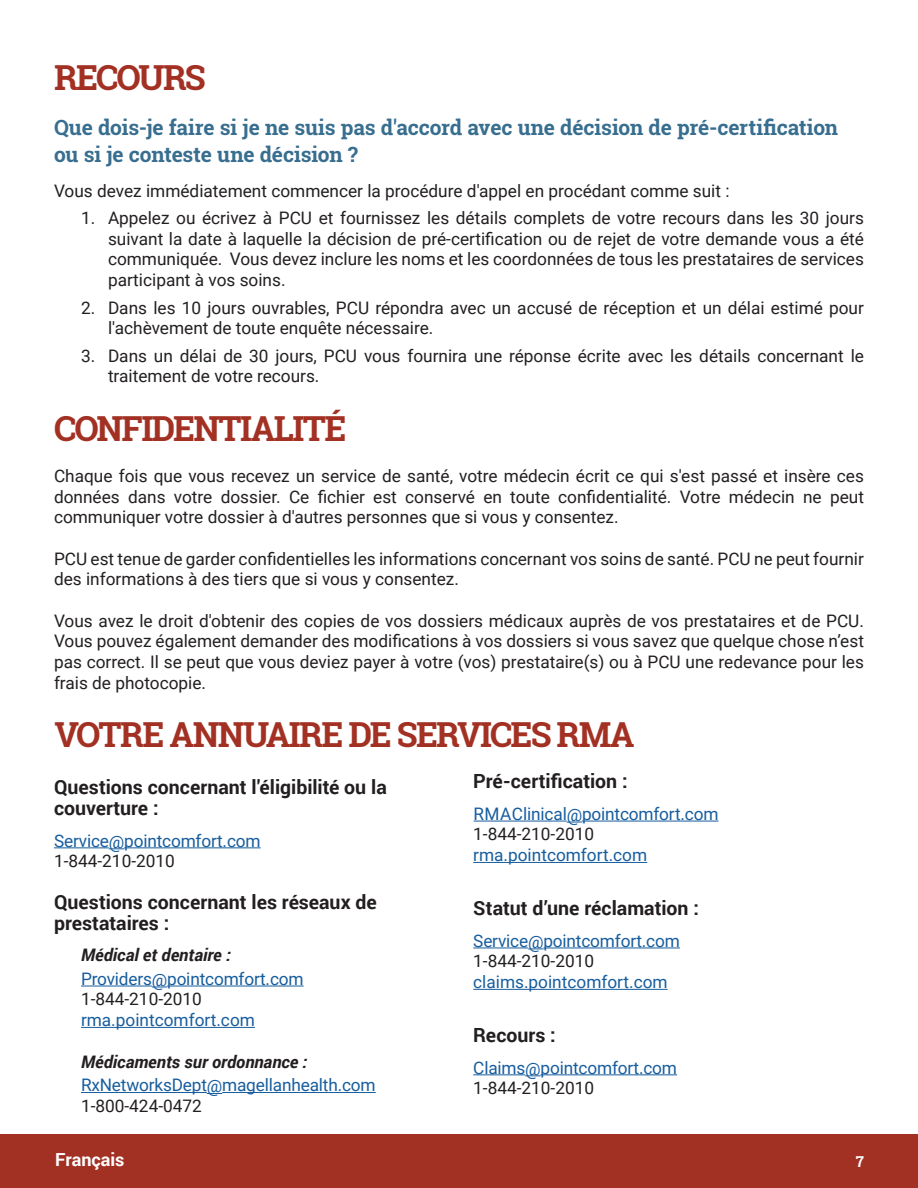
<style>
.page{position:relative;width:918px;height:1188px;background:#fff}
.page>*{position:absolute;margin:0;border:0;box-sizing:border-box;transform-origin:0 0}
.Chapter_Header{font:700 34.5px "Roboto Slab";letter-spacing:-.05em;color:#a33123}
.Header_2{font:700 21px/27px "Roboto Slab";letter-spacing:-.005em;color:#386e8f}
.Header_2-2{font:700 19.5px/21px "Roboto";color:#231f20}
.Body_Copy{font:700 18px "Roboto";color:#fff}
.Body_Copy-2{font:17.25px/20.7px "Roboto";color:#231f20;text-align:justify}
.Body_Copy-3{font:17.25px "Roboto";letter-spacing:-.01em;color:#175d9e}
.Body_Copy-4{font:italic 700 17.25px "Roboto";color:#231f20}
.Body_Copy-5{font:700 15px "Roboto Slab";color:#fff}
</style>
<div class="page">
<div style="left:0;top:1134px;width:918px;height:54px;background:#a33123"></div>
<hr style="left:54px;top:847px;width:55px;height:1px;background:#175d9e">
<svg style="left:109px;top:848px;width:15px;height:1px"></svg>
<hr style="left:124px;top:847px;width:137px;height:1px;background:#175d9e">
<hr style="left:81px;top:986px;width:71px;height:1px;background:#175d9e">
<svg style="left:152px;top:987px;width:15px;height:1px"></svg>
<hr style="left:167px;top:986px;width:137px;height:1px;background:#175d9e">
<hr style="left:81px;top:1027px;width:174px;height:1px;background:#175d9e">
<hr style="left:81px;top:1092px;width:126px;height:1px;background:#175d9e">
<svg style="left:207px;top:1093px;width:15px;height:1px"></svg>
<hr style="left:222px;top:1092px;width:154px;height:1px;background:#175d9e">
<hr style="left:474px;top:821px;width:93px;height:1px;background:#175d9e">
<svg style="left:567px;top:822px;width:15px;height:1px"></svg>
<hr style="left:582px;top:821px;width:137px;height:1px;background:#175d9e">
<hr style="left:473px;top:862px;width:174px;height:1px;background:#175d9e">
<hr style="left:473px;top:948px;width:55px;height:1px;background:#175d9e">
<svg style="left:528px;top:949px;width:15px;height:1px"></svg>
<hr style="left:543px;top:948px;width:137px;height:1px;background:#175d9e">
<hr style="left:473px;top:989px;width:195px;height:1px;background:#175d9e">
<hr style="left:473px;top:1074px;width:52px;height:1px;background:#175d9e">
<svg style="left:525px;top:1075px;width:16px;height:1px"></svg>
<hr style="left:541px;top:1074px;width:136px;height:1px;background:#175d9e">
<p class="Chapter_Header" style="left:54px;top:54px;width:153px">RECOURS</p>
<p class="Header_2" style="left:54px;top:114px;width:786px">Que dois-je faire si je ne suis pas d'accord avec une décision de pré-certification ou si je conteste une décision ?</p>
<p class="Body_Copy-2" style="left:54px;top:179px;width:677px">Vous devez immédiatement commencer la procédure d'appel en procédant comme suit :</p>
<p class="Body_Copy-2" style="left:108px;top:207px;width:758px;text-indent:-27px">1. Appelez ou écrivez à PCU et fournissez les détails complets de votre recours dans les 30 jours suivant la date à laquelle la décision de pré-certification ou de rejet de votre demande vous a été communiquée. Vous devez inclure les noms et les coordonnées de tous les prestataires de services participant à vos soins.</p>
<p class="Body_Copy-2" style="left:108px;top:296px;width:757px;text-indent:-27px">2. Dans les 10 jours ouvrables, PCU répondra avec un accusé de réception et un délai estimé pour l'achèvement de toute enquête nécessaire.</p>
<p class="Body_Copy-2" style="left:108px;top:345px;width:758px;text-indent:-27px">3. Dans un délai de 30 jours, PCU vous fournira une réponse écrite avec les détails concernant le traitement de votre recours.</p>
<p class="Chapter_Header" style="left:54px;top:405px;width:294px">CONFIDENTIALITÉ</p>
<p class="Body_Copy-2" style="left:54px;top:465px;width:812px">Chaque fois que vous recevez un service de santé, votre médecin écrit ce qui s'est passé et insère ces données dans votre dossier. Ce fichier est conservé en toute confidentialité. Votre médecin ne peut communiquer votre dossier à d'autres personnes que si vous y consentez.</p>
<p class="Body_Copy-2" style="left:54px;top:548px;width:811px">PCU est tenue de garder confidentielles les informations concernant vos soins de santé. PCU ne peut fournir des informations à des tiers que si vous y consentez.</p>
<p class="Body_Copy-2" style="left:54px;top:610px;width:812px">Vous avez le droit d'obtenir des copies de vos dossiers médicaux auprès de vos prestataires et de PCU.<br>Vous pouvez également demander des modifications à vos dossiers si vous savez que quelque chose n’est pas correct. Il se peut que vous deviez payer à votre (vos) prestataire(s) ou à PCU une redevance pour les frais de photocopie.</p>
<p class="Chapter_Header" style="left:55px;top:711px;width:581px">VOTRE ANNUAIRE DE SERVICES RMA</p>
<p class="Header_2-2" style="left:54px;top:776px;width:334px">Questions concernant l'éligibilité ou la couverture :</p>
<p class="Body_Copy-3" style="left:54px;top:828px;width:208px">Service@pointcomfort.com</p>
<p class="Body_Copy-2" style="left:54px;top:850px;width:122px">1-844-210-2010</p>
<p class="Header_2-2" style="left:54px;top:890px;width:324px">Questions concernant les réseaux de prestataires :</p>
<p class="Body_Copy-4" style="left:81px;top:943px;width:151px">Médical et dentaire :</p>
<p class="Body_Copy-3" style="left:81px;top:967px;width:224px">Providers@pointcomfort.com</p>
<p class="Body_Copy-2" style="left:81px;top:988px;width:122px">1-844-210-2010</p>
<p class="Body_Copy-3" style="left:81px;top:1008px;width:175px">rma.pointcomfort.com</p>
<p class="Body_Copy-4" style="left:81px;top:1049px;width:228px">Médicaments sur ordonnance :</p>
<p class="Body_Copy-3" style="left:81px;top:1073px;width:296px">RxNetworksDept@magellanhealth.com</p>
<p class="Body_Copy-2" style="left:81px;top:1095px;width:122px">1-800-424-0472</p>
<p class="Header_2-2" style="left:473px;top:770px;width:156px">Pré-certification :</p>
<p class="Body_Copy-3" style="left:474px;top:802px;width:246px">RMAClinical@pointcomfort.com</p>
<p class="Body_Copy-2" style="left:473px;top:823px;width:122px">1-844-210-2010</p>
<p class="Body_Copy-3" style="left:473px;top:843px;width:175px">rma.pointcomfort.com</p>
<p class="Header_2-2" style="left:473px;top:897px;width:227px">Statut d’une réclamation :</p>
<p class="Body_Copy-3" style="left:473px;top:928px;width:208px">Service@pointcomfort.com</p>
<p class="Body_Copy-2" style="left:473px;top:950px;width:122px">1-844-210-2010</p>
<p class="Body_Copy-3" style="left:473px;top:970px;width:196px">claims.pointcomfort.com</p>
<p class="Header_2-2" style="left:473px;top:1024px;width:84px">Recours :</p>
<p class="Body_Copy-3" style="left:473px;top:1055px;width:205px">Claims@pointcomfort.com</p>
<p class="Body_Copy-2" style="left:473px;top:1077px;width:122px">1-844-210-2010</p>
<p class="Body_Copy" style="left:55px;top:1147px;width:71px">Français</p>
<p class="Body_Copy-5" style="left:856px;top:1152px;width:10px">7</p>
</div>
